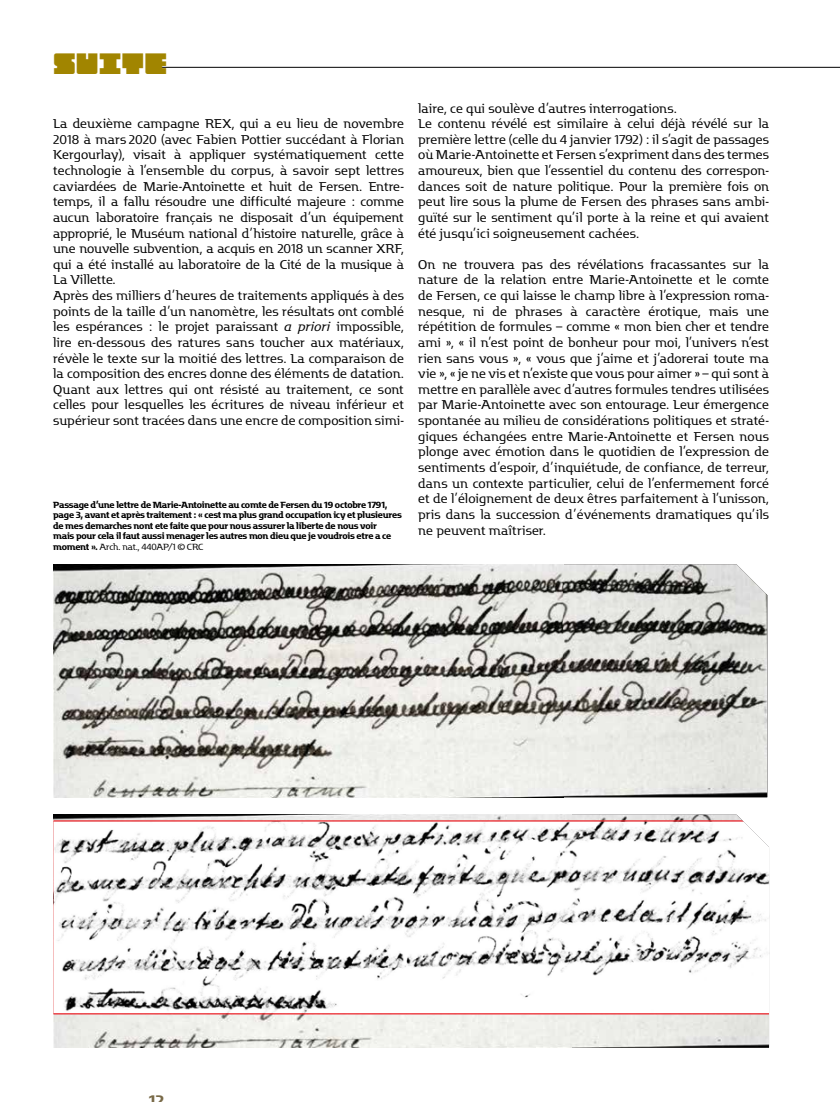
<style>
.page{position:relative;width:840px;height:1102px;background:#fff}
.page>*{position:absolute;margin:0;border:0;box-sizing:border-box;transform-origin:0 0}
.t1{font:25px "Archives Pro Standard";color:#a18500}
.t2{font:700 17.88px "Calibri";color:#231f20}
.t3{font:500 15px "Motter Factum";color:#796a48}
.t4{font:12.5px/15.6px "Motter Factum";letter-spacing:-.005em;color:#000}
.t5{font:500 8.75px/10.5px "Motter Factum";letter-spacing:-.03em;color:#000}
.s1{font-style:italic}
.s2{font-weight:400}
</style>
<div class="page">
<hr style="left:149px;top:67px;width:691px;height:1px;background:#000">
<img style="left:53px;top:815px;width:716px;height:233px">
<svg style="left:53px;top:820px;width:716px;height:195px"></svg>
<hr style="left:767px;top:595px;width:1px;height:202px;background:#231f20">
<img style="left:53px;top:564px;width:714px;height:233px">
<h1 class="t1" style="left:53px;top:50px;width:115px">SUITE</h1>
<p class="t4" style="left:53px;top:116px;width:352px">La deuxième campagne REX, qui a eu lieu de novembre 2018 à mars 2020 (avec Fabien Pottier succédant à Florian Kergourlay), visait à appliquer systématiquement cette technologie à l’ensemble du corpus, à savoir sept lettres caviardées de Marie-Antoinette et huit de Fersen. Entre&shy;temps, il a fallu résoudre une difficulté majeure : comme aucun laboratoire français ne disposait d’un équipement approprié, le Muséum national d’histoire naturelle, grâce à une nouvelle subvention, a acquis en 2018 un scanner XRF, qui a été installé au laboratoire de la Cité de la musique à La Villette.<br>Après des milliers d’heures de traitements appliqués à des points de la taille d’un nanomètre, les résultats ont comblé les espérances : le projet paraissant <span class="s1">a priori</span> impossible, lire en-dessous des ratures sans toucher aux matériaux, révèle le texte sur la moitié des lettres. La comparaison de la composition des encres donne des éléments de datation.<br>Quant aux lettres qui ont résisté au traitement, ce sont celles pour lesquelles les écritures de niveau inférieur et supérieur sont tracées dans une encre de composition simi-</p>
<h2 class="t2" style="left:126px;top:410px;width:194px">Lettre du 19 Octobre 1791</h2>
<p class="t5" style="left:53px;top:499px;width:350px">Passage d’une lettre de Marie-Antoinette au comte de Fersen du 19 octobre 1791, page 3, avant et après traitement : « cest ma plus grand occupation icy et plusieures de mes demarches nont ete faite que pour nous assurer la liberte de nous voir<br>mais pour cela il faut aussi menager les autres mon dieu que je voudrois etre a ce moment ». <span class="s2">Arch. nat., 440AP/1 © CRC</span></p>
<p class="t4" style="left:418px;top:101px;width:352px">laire, ce qui soulève d’autres interrogations.<br>Le contenu révélé est similaire à celui déjà révélé sur la première lettre (celle du 4 janvier 1792) : il s’agit de passages où Marie-Antoinette et Fersen s’expriment dans des termes amoureux, bien que l’essentiel du contenu des correspon&shy;dances soit de nature politique. Pour la première fois on peut lire sous la plume de Fersen des phrases sans ambi&shy;guïté sur le sentiment qu’il porte à la reine et qui avaient été jusqu’ici soigneusement cachées.</p>
<p class="t4" style="left:418px;top:257px;width:352px;text-align:justify">On ne trouvera pas des révélations fracassantes sur la nature de la relation entre Marie-Antoinette et le comte de Fersen, ce qui laisse le champ libre à l’expression roma&shy;nesque, ni de phrases à caractère érotique, mais une répétition de formules – comme « mon bien cher et tendre ami », « il n’est point de bonheur pour moi, l’univers n’est rien sans vous », « vous que j’aime et j’adorerai toute ma vie », « je ne vis et n’existe que vous pour aimer » – qui sont à mettre en parallèle avec d’autres formules tendres utilisées par Marie-Antoinette avec son entourage. Leur émergence spontanée au milieu de considérations politiques et straté&shy;giques échangées entre Marie-Antoinette et Fersen nous plonge avec émotion dans le quotidien de l’expression de sentiments d’espoir, d’inquiétude, de confiance, de terreur, dans un contexte particulier, celui de l’enfermement forcé et de l’éloignement de deux êtres parfaitement à l’unisson, pris dans la succession d’événements dramatiques qu’ils ne peuvent maîtriser.</p>
<p class="t3" style="left:149px;top:1092px;width:17px">12</p>
</div>
